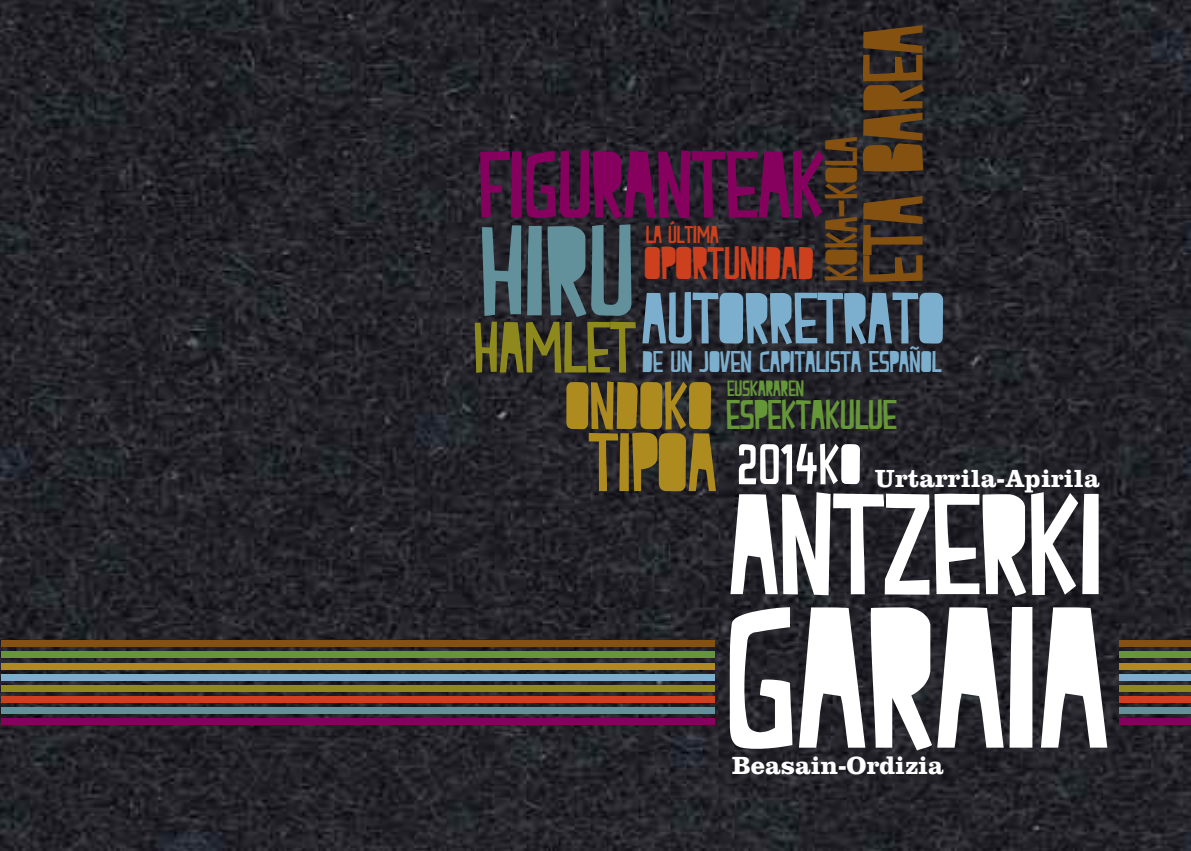
<style>
.page{position:relative;width:1191px;height:851px;background:#fff}
.page>*{position:absolute;margin:0;border:0;box-sizing:border-box;transform-origin:0 0}
.t1{font:200.6px "Peach Milk";letter-spacing:-.025em;color:#fff}
.t2{font:142.8px "Peach Milk";letter-spacing:-.025em;color:#fff}
.t3{font:127.6px "Peach Milk";color:#62909b}
.t4{font:94.2px "Peach Milk";letter-spacing:-.025em;color:#86005e}
.t5{font:84.6px "Peach Milk";letter-spacing:-.025em;color:#845111}
.t6{font:82.4px "Peach Milk";letter-spacing:-.025em;color:#ae8b1e}
.t7{font:72px "Peach Milk";letter-spacing:-.025em;color:#7caece}
.t8{font:72px "Peach Milk";letter-spacing:-.025em;color:#8e891c}
.t9{font:66.8px "Peach Milk";letter-spacing:-.025em;color:#ae8b1e}
.t10{font:45.8px "Peach Milk";letter-spacing:-.025em;color:#cc401e}
.t11{font:45.2px "Peach Milk";letter-spacing:-.025em;color:#845111}
.t12{font:41.2px "Peach Milk";letter-spacing:-.025em;color:#659739}
.t13{font:29.8px "Peach Milk";letter-spacing:-.025em;color:#7caece}
.t14{font:700 25.8px "Clarendon LT Std";color:#fff}
.t15{font:24.4px "Peach Milk";letter-spacing:-.025em;color:#cc401e}
.t16{font:22px "Peach Milk";letter-spacing:-.025em;color:#659739}
.s1{font-family:"Peach Milk";font-weight:400;font-size:56.6px}
</style>
<div class="page">
<img style="left:0;top:0;width:1191px;height:850px">
<div style="left:2px;top:717px;width:713px;height:7px;background:#86005e"></div>
<div style="left:2px;top:707px;width:713px;height:7px;background:#62909b"></div>
<div style="left:2px;top:696px;width:713px;height:6px;background:#cc401e"></div>
<div style="left:2px;top:685px;width:713px;height:7px;background:#8e891c"></div>
<div style="left:2px;top:674px;width:713px;height:7px;background:#7caece"></div>
<div style="left:2px;top:662px;width:713px;height:7px;background:#ae8b1e"></div>
<div style="left:2px;top:651px;width:713px;height:7px;background:#659739"></div>
<div style="left:2px;top:639px;width:713px;height:7px;background:#845111"></div>
<div style="left:1120px;top:717px;width:71px;height:7px;background:#86005e"></div>
<div style="left:1120px;top:707px;width:71px;height:7px;background:#62909b"></div>
<div style="left:1120px;top:696px;width:71px;height:6px;background:#cc401e"></div>
<div style="left:1120px;top:685px;width:71px;height:7px;background:#8e891c"></div>
<div style="left:1120px;top:674px;width:71px;height:7px;background:#7caece"></div>
<div style="left:1120px;top:662px;width:71px;height:7px;background:#ae8b1e"></div>
<div style="left:1120px;top:651px;width:71px;height:7px;background:#659739"></div>
<div style="left:1120px;top:639px;width:71px;height:7px;background:#845111"></div>
<h3 class="t5" style="left:844px;top:285px;width:263px;rotate:-90deg">ETA BAREA</h3>
<h3 class="t11" style="left:815px;top:282px;width:148px;rotate:-90deg">KOKA-KOLA</h3>
<h3 class="t4" style="left:477px;top:130px;width:350px">FIGURANTEAK</h3>
<h3 class="t10" style="left:643px;top:237px;width:172px">OPORTUNIDAD</h3>
<p class="t15" style="left:645px;top:221px;width:75px">LA ÚLTIMA</p>
<h3 class="t3" style="left:477px;top:197px;width:159px">HIRU</h3>
<h3 class="t7" style="left:640px;top:277px;width:306px">AUTORRETRATO</h3>
<h3 class="t8" style="left:472px;top:306px;width:165px">HAMLET</h3>
<p class="t13" style="left:642px;top:345px;width:301px">DE UN JOVEN CAPITALISTA ESPAÑOL</p>
<h3 class="t9" style="left:564px;top:367px;width:150px">ONDOKO</h3>
<h3 class="t6" style="left:588px;top:415px;width:131px">TIPOA</h3>
<p class="t16" style="left:726px;top:376px;width:79px">EUSKARAREN</p>
<h3 class="t12" style="left:725px;top:391px;width:173px">ESPEKTAKULUE</h3>
<p class="t14" style="left:738px;top:469px;width:362px"><span class="s1">2014KO</span> Urtarrila-Apirila</p>
<h2 class="t2" style="left:726px;top:462px;width:379px">ANTZERKI</h2>
<h1 class="t1" style="left:723px;top:562px;width:390px">GARAIA</h1>
<p class="t14" style="left:732px;top:756px;width:213px">Beasain-Ordizia</p>
</div>
